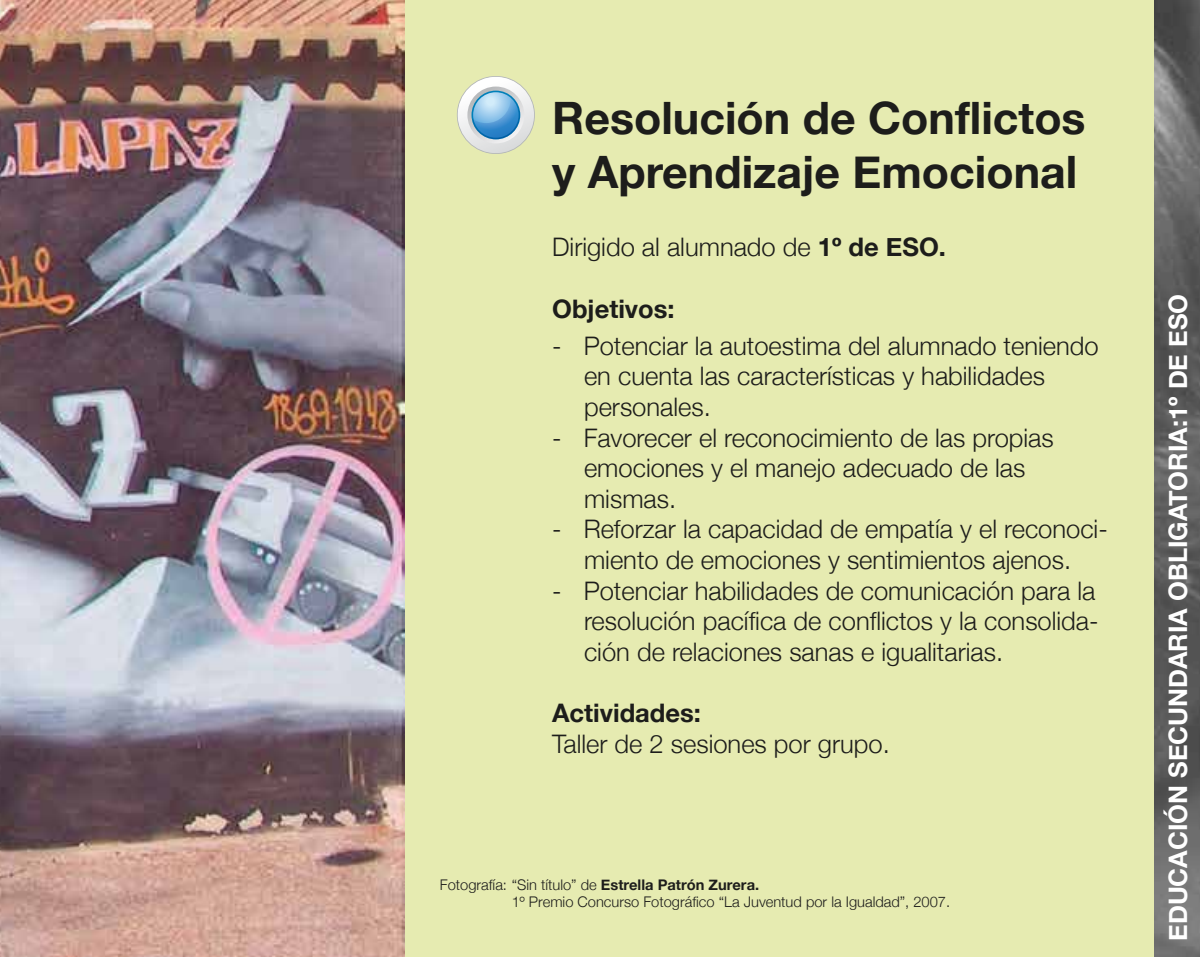
<style>
.page{position:relative;width:1200px;height:957px;background:#fff}
.page>*{position:absolute;margin:0;border:0;box-sizing:border-box;transform-origin:0 0}
.t1{font:700 44.55px/53.6px "Helvetica Neue";color:#1d1d1b}
.t2{font:300 25.43px/30.6px "Helvetica Neue";color:#1d1d1b}
.t3{font:700 25.43px "Helvetica Neue";color:#fff}
.t4{font:700 25.43px "Helvetica Neue";color:#1d1d1b}
.t5{font:300 14.62px/17.6px "Helvetica Neue";color:#1d1d1b}
.s1{font-weight:700}
</style>
<div class="page">
<div style="left:13px;top:0;width:1173px;height:957px;background:#e6ebb1"></div>
<img style="left:0;top:0;width:404px;height:957px">
<img style="left:1154px;top:0;width:45px;height:957px">
<svg style="left:457px;top:76px;width:77px;height:78px"></svg>
<h1 class="t1" style="left:552px;top:89px;width:535px">Resolución de Conflictos y Aprendizaje Emocional</h1>
<p class="t2" style="left:552px;top:231px;width:395px">Dirigido al alumnado de <span class="s1">1º de ESO.</span></p>
<p class="t4" style="left:552px;top:286px;width:124px">Objetivos:</p>
<p class="t2" style="left:584px;top:329px;width:516px;text-indent:-32px">- Potenciar la autoestima del alumnado teniendo en cuenta las características y habilidades personales.</p>
<p class="t2" style="left:584px;top:421px;width:471px;text-indent:-32px">- Favorecer el reconocimiento de las propias emociones y el manejo adecuado de las mismas.</p>
<p class="t2" style="left:552px;top:512px;width:557px;text-align:center">- Reforzar la capacidad de empatía y el reconoci&shy;miento de emociones y sentimientos ajenos.</p>
<p class="t2" style="left:584px;top:574px;width:516px;text-indent:-32px">- Potenciar habilidades de comunicación para la resolución pacífica de conflictos y la consolida&shy;ción de relaciones sanas e igualitarias.</p>
<p class="t4" style="left:552px;top:690px;width:150px">Actividades:</p>
<p class="t2" style="left:552px;top:727px;width:339px">Taller de 2 sesiones por grupo.</p>
<p class="t5" style="left:511px;top:875px;width:440px;text-indent:-72px">Fotografía: “Sin título” de <span class="s1">Estrella Patrón Zurera.<br></span>1º Premio Concurso Fotográfico “La Juventud por la Igualdad”, 2007.</p>
<p class="t3" style="left:1154px;top:941px;width:648px;rotate:-90deg">EDUCACIÓN SECUNDARIA OBLIGATORIA:1º DE ESO</p>
</div>
